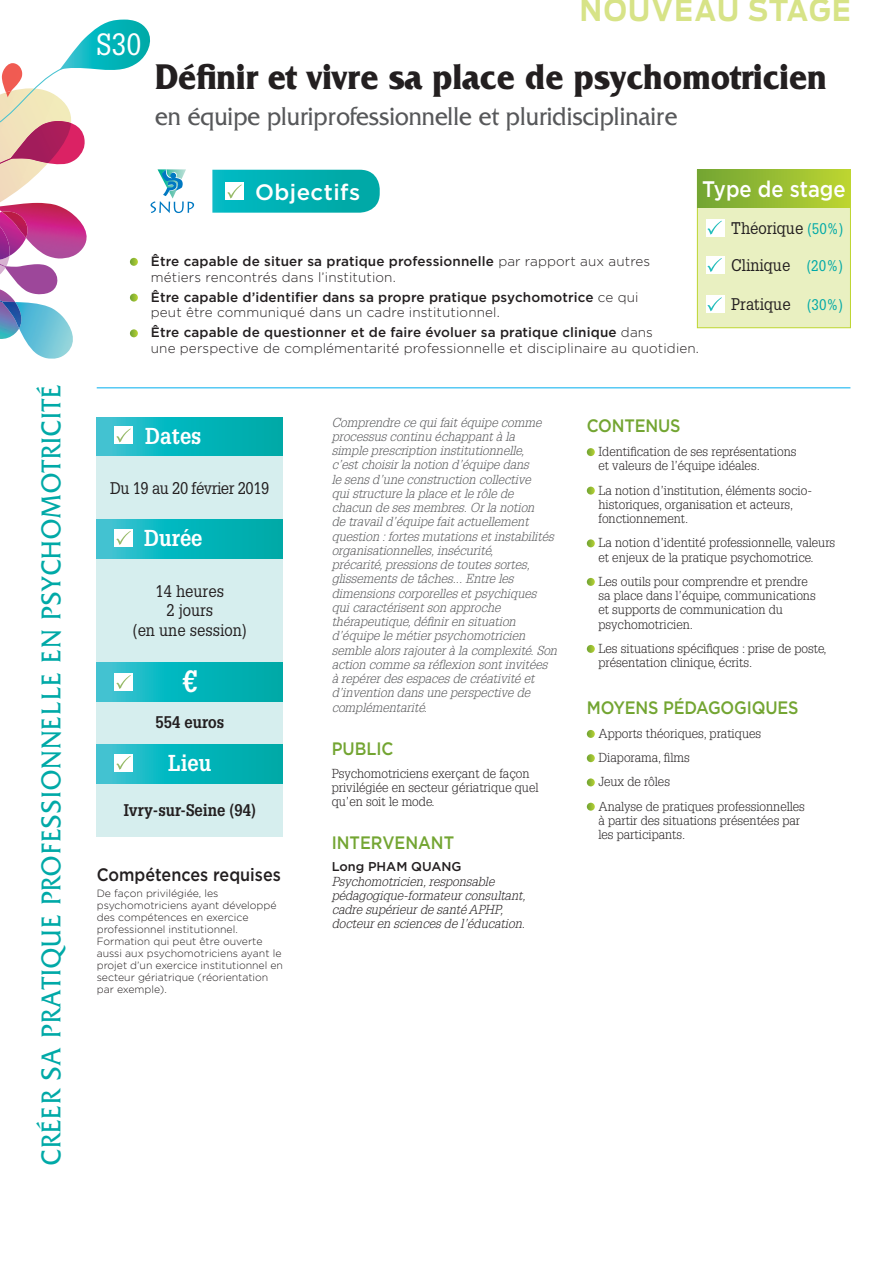
<style>
.page{position:relative;width:893px;height:1263px;background:#fff}
.page>*{position:absolute;margin:0;border:0;box-sizing:border-box;transform-origin:0 0}
.t1{font:700 37.5px "Friz Quadrata Std";color:#231f20;scale:.9 1}
.t2{font:700 30px "Antenna";letter-spacing:.055em;color:#d7e387;scale:.9 1}
.t3{font:30px "Glypha LT Std";color:#fff;scale:.9 1}
.t4{font:700 30px "Glypha LT Std";color:#fff;scale:.9 1}
.t5{font:28.5px "Friz Quadrata Std";letter-spacing:.05em;color:#00a9a7;scale:.9 1}
.t6{font:27px "Friz Quadrata Std";color:#57585a;scale:.9 1}
.t7{font:700 22.5px "Glypha LT Std";color:#fff;scale:.9 1}
.t8{font:500 22.5px "Gotham";color:#fff;scale:.9 1}
.t9{font:500 22.35px "Gotham";letter-spacing:.02em;color:#fff}
.t10{font:500 18px "Gotham";letter-spacing:-.01em;color:#73a532;scale:.9 1}
.t11{font:500 18px "Gotham";color:#231f20;scale:.9 1}
.t12{font:16.5px/19.5px "Glypha LT Std";color:#231f20;text-align:center;scale:.9 1}
.t13{font:700 16.5px "Glypha LT Std";color:#231f20;scale:.9 1}
.t14{font:16.5px "Glypha LT Std";letter-spacing:-.03em;color:#231f20;scale:.9 1}
.t15{font:300 13.5px/15.8px "Gotham";letter-spacing:.01em;color:#231f20}
.t16{font:500 13.5px/15.8px "Gotham";letter-spacing:.01em;color:#231f20}
.t17{font:italic 300 12.75px/14.2px "Glypha LT Std";color:#57585a}
.t18{font:300 12.75px/14.2px "Glypha LT Std";color:#231f20}
.t19{font:italic 300 12.75px/14.2px "Glypha LT Std";color:#231f20}
.t20{font:500 12.75px "Gotham";color:#231f20}
.t21{font:300 10.5px/12px "Gotham";color:#231f20}
.s1{font-size:15px;color:#00a9a7}
.s2{font-weight:500}
.s3{font-weight:300}
</style>
<div class="page">
<hr style="left:97px;top:387px;width:753px;height:1px;background:#00aeef">
<svg style="left:587px;top:448px;width:8px;height:8px"></svg>
<svg style="left:587px;top:487px;width:8px;height:8px"></svg>
<svg style="left:587px;top:539px;width:8px;height:8px"></svg>
<svg style="left:587px;top:578px;width:8px;height:8px"></svg>
<svg style="left:587px;top:645px;width:8px;height:8px"></svg>
<svg style="left:587px;top:730px;width:8px;height:8px"></svg>
<svg style="left:587px;top:754px;width:8px;height:8px"></svg>
<svg style="left:587px;top:778px;width:8px;height:8px"></svg>
<svg style="left:587px;top:803px;width:8px;height:8px"></svg>
<div style="left:97px;top:417px;width:186px;height:420px;background:#d6eeee"></div>
<div style="left:97px;top:417px;width:186px;height:39px;background:#00afb1"></div>
<div style="left:97px;top:520px;width:186px;height:38px;background:#00afb1"></div>
<svg style="left:97px;top:663px;width:186px;height:38px;background:#07b2b6"></svg>
<div style="left:115px;top:673px;width:18px;height:18px;background:#fff"></div>
<svg style="left:97px;top:745px;width:186px;height:38px;background:#0db5bb"></svg>
<div style="left:115px;top:754px;width:18px;height:18px;background:#fff"></div>
<svg style="left:116px;top:756px;width:15px;height:14px"></svg>
<svg style="left:212px;top:170px;width:168px;height:43px;background:#14b5b7"></svg>
<svg style="left:0;top:20px;width:194px;height:669px"></svg>
<div style="left:697px;top:170px;width:154px;height:158px;background:#e9f0c1;border:1px solid #bed630"></div>
<div style="left:697px;top:169px;width:153px;height:38px;background:linear-gradient(to right,#71a434,#bcd531)"></div>
<div style="left:706px;top:219px;width:18px;height:18px;background:#fff"></div>
<svg style="left:707px;top:221px;width:15px;height:14px"></svg>
<div style="left:706px;top:295px;width:18px;height:18px;background:#fff"></div>
<svg style="left:707px;top:297px;width:15px;height:14px"></svg>
<div style="left:706px;top:256px;width:18px;height:18px;background:#fff"></div>
<svg style="left:707px;top:258px;width:15px;height:14px"></svg>
<h3 class="t5" style="left:35px;top:1165px;width:868px;rotate:-90deg">CRÉER SA PRATIQUE PROFESSIONNELLE EN PSYCHOMOTRICITÉ</h3>
<h2 class="t3" style="left:97px;top:26px;width:52px">S30</h2>
<h2 class="t2" style="left:580px;top:-8px;width:303px">NOUVEAU STAGE</h2>
<h1 class="t1" style="left:155px;top:56px;width:748px">Définir et vivre sa place de psychomotricien</h1>
<h3 class="t6" style="left:155px;top:101px;width:582px">en équipe pluriprofessionnelle et pluridisciplinaire</h3>
<h3 class="t9" style="left:255px;top:178px;width:107px">Objectifs</h3>
<h3 class="t8" style="left:702px;top:175px;width:161px">Type de stage</h3>
<p class="t12" style="left:731px;top:218px;width:126px">Théorique <span class="s1">(50%)</span></p>
<p class="t12" style="left:731px;top:255px;width:126px">Clinique <span class="s1">(20%)</span></p>
<p class="t12" style="left:731px;top:294px;width:126px">Pratique <span class="s1">(30%)</span></p>
<p class="t15" style="left:151px;top:253px;width:501px"><span class="s2">Être capable de situer sa pratique professionnelle</span> par rapport aux autres métiers rencontrés dans l’institution.</p>
<p class="t16" style="left:151px;top:289px;width:489px">Être capable d’identifier dans sa propre pratique psychomotrice <span class="s3">ce qui peut être communiqué dans un cadre institutionnel.</span></p>
<p class="t15" style="left:151px;top:324px;width:550px"><span class="s2">Être capable de questionner et de faire évoluer sa pratique clinique</span> dans<br>une perspective de complémentarité professionnelle et disciplinaire au quotidien.</p>
<h3 class="t7" style="left:145px;top:422px;width:64px">Dates</h3>
<p class="t14" style="left:110px;top:478px;width:178px">Du 19 au 20 février 2019</p>
<h3 class="t7" style="left:144px;top:524px;width:67px">Durée</h3>
<p class="t12" style="left:133px;top:581px;width:128px">14 heures<br>2 jours<br>(en une session)</p>
<h2 class="t4" style="left:182px;top:663px;width:18px">€</h2>
<p class="t13" style="left:156px;top:712px;width:78px">554 euros</p>
<h3 class="t7" style="left:168px;top:749px;width:49px">Lieu</h3>
<p class="t13" style="left:124px;top:800px;width:148px">Ivry-sur-Seine (94)</p>
<h3 class="t11" style="left:97px;top:863px;width:206px">Compétences requises</h3>
<p class="t21" style="left:97px;top:887px;width:188px">De façon privilégiée, les psychomotriciens ayant développé des compétences en exercice professionnel institutionnel.<br>Formation qui peut être ouverte aussi aux psychomotriciens ayant le projet d’un exercice institutionnel en secteur gériatrique (réorientation par exemple).</p>
<p class="t17" style="left:332px;top:415px;width:227px">Comprendre ce qui fait équipe comme processus continu échappant à la<br>simple prescription institutionnelle,<br>c’est choisir la notion d’équipe dans<br>le sens d’une construction collective<br>qui structure la place et le rôle de chacun de ses membres. Or la notion<br>de travail d’équipe fait actuellement question : fortes mutations et instabilités organisationnelles, insécurité,<br>précarité, pressions de toutes sortes, glissements de tâches... Entre les dimensions corporelles et psychiques qui caractérisent son approche thérapeutique, définir en situation d’équipe le métier psychomotricien semble alors rajouter à la complexité. Son action comme sa réflexion sont invitées à repérer des espaces de créativité et d’invention dans une perspective de complémentarité.</p>
<h3 class="t10" style="left:332px;top:737px;width:70px">PUBLIC</h3>
<p class="t18" style="left:332px;top:766px;width:208px">Psychomotriciens exerçant de façon privilégiée en secteur gériatrique quel qu’en soit le mode.</p>
<h3 class="t10" style="left:332px;top:831px;width:138px">INTERVENANT</h3>
<p class="t20" style="left:332px;top:858px;width:131px">Long PHAM QUANG</p>
<p class="t19" style="left:332px;top:874px;width:195px">Psychomotricien, responsable pédagogique-formateur consultant, cadre supérieur de santé APHP, docteur en sciences de l’éducation.</p>
<h3 class="t10" style="left:587px;top:414px;width:106px">CONTENUS</h3>
<p class="t18" style="left:598px;top:445px;width:199px">Identification de ses représentations et valeurs de l’équipe idéales.</p>
<p class="t18" style="left:598px;top:483px;width:215px">La notion d’institution, éléments socio&shy;historiques, organisation et acteurs, fonctionnement.</p>
<p class="t18" style="left:598px;top:536px;width:238px">La notion d’identité professionnelle, valeurs et enjeux de la pratique psychomotrice.</p>
<p class="t18" style="left:598px;top:574px;width:219px">Les outils pour comprendre et prendre sa place dans l’équipe, communications et supports de communication du psychomotricien.</p>
<p class="t18" style="left:598px;top:641px;width:230px">Les situations spécifiques : prise de poste, présentation clinique, écrits.</p>
<h3 class="t10" style="left:587px;top:695px;width:237px">MOYENS PÉDAGOGIQUES</h3>
<p class="t18" style="left:598px;top:721px;width:208px;line-height:24.3px">Apports théoriques, pratiques<br>Diaporama, films<br>Jeux de rôles<br>Analyse de pratiques professionnelles</p>
<p class="t18" style="left:598px;top:813px;width:203px">à partir des situations présentées par les participants.</p>
</div>
